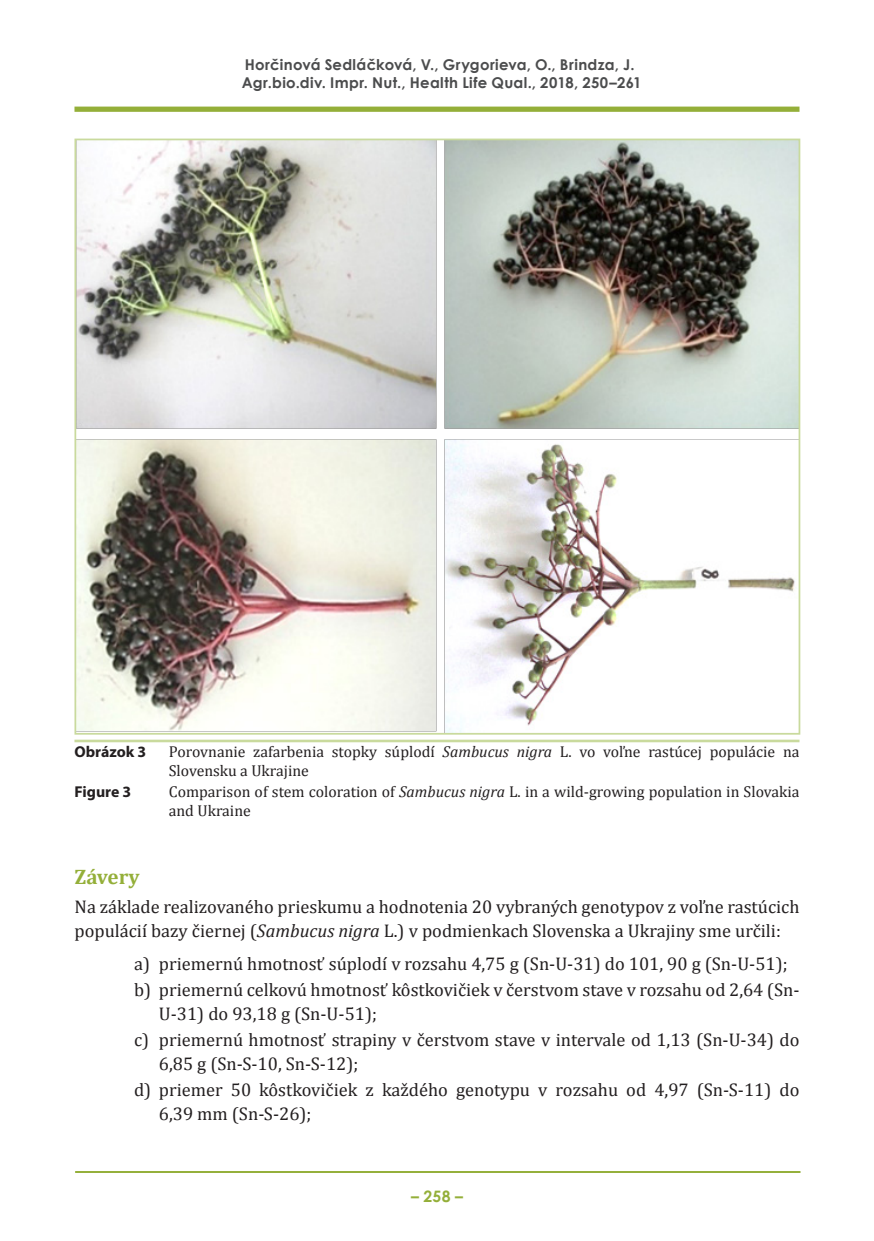
<style>
.page{position:relative;width:874px;height:1241px;background:#fff}
.page>*{position:absolute;margin:0;border:0;box-sizing:border-box;transform-origin:0 0}
.t1{font:700 21px "Cambria";color:#94af39}
.t2{font:18.38px/26.1px "Cambria";color:#231f20}
.t3{font:15.75px/18.9px "Cambria";color:#231f20}
.t4{font:700 15.75px "Myriad Pro";color:#231f20}
.t5{font:700 15.75px "Century Gothic";color:#94af39}
.t6{font:700 14.88px/17.8px "Century Gothic";letter-spacing:.02em;color:#4b4c4d}
.s1{font-style:italic}
</style>
<div class="page">
<hr style="left:75px;top:1170px;width:724px;height:2px;background:#94af39">
<div style="left:74px;top:107px;width:725px;height:5px;background:#94af39"></div>
<hr style="left:74px;top:739px;width:725px;height:3px;background:#c9da9d">
<img style="left:77px;top:141px;width:719px;height:590px">
<p class="t6" style="left:242px;top:55px;width:401px">Horčinová Sedláčková, V., Grygorieva, O., Brindza, J.<br>Agr.bio.div. Impr. Nut., Health Life Qual., 2018, 250–261</p>
<p class="t4" style="left:74px;top:741px;width:73px">Obrázok 3</p>
<p class="t3" style="left:169px;top:742px;width:631px">Porovnanie zafarbenia stopky súplodí <span class="s1">Sambucus nigra</span> L. vo voľne rastúcej populácie na<br>Slovensku a Ukrajine</p>
<p class="t4" style="left:74px;top:781px;width:58px">Figure 3</p>
<p class="t3" style="left:169px;top:782px;width:631px">Comparison of stem coloration of <span class="s1">Sambucus nigra</span> L. in a wild-growing population in Slovakia and Ukraine</p>
<p class="t1" style="left:74px;top:862px;width:67px">Závery</p>
<p class="t2" style="left:74px;top:894px;width:726px;line-height:23.6px">Na základe realizovaného prieskumu a hodnotenia 20 vybraných genotypov z voľne rastúcich populácií bazy čiernej (<span class="s1">Sambucus nigra</span> L.) v podmienkach Slovenska a Ukrajiny sme určili:</p>
<p class="t2" style="left:134px;top:950px;width:666px">a) priemernú hmotnosť súplodí v rozsahu 4,75 g (Sn-U-31) do 101, 90 g (Sn-U-51); b) priemernú celkovú hmotnosť kôstkovičiek v čerstvom stave v rozsahu od 2,64 (Sn-</p>
<p class="t2" style="left:134px;top:1000px;width:666px;text-indent:25px">U-31) do 93,18 g (Sn-U-51);<br>c) priemernú hmotnosť strapiny v čerstvom stave v intervale od 1,13 (Sn-U-34) do</p>
<p class="t2" style="left:134px;top:1050px;width:666px;text-indent:25px">6,85 g (Sn-S-10, Sn-S-12);<br>d) priemer 50 kôstkovičiek z každého genotypu v rozsahu od 4,97 (Sn-S-11) do</p>
<p class="t2" style="left:159px;top:1099px;width:154px">6,39 mm (Sn-S-26);</p>
<p class="t5" style="left:411px;top:1183px;width:53px">– 258 –</p>
</div>
